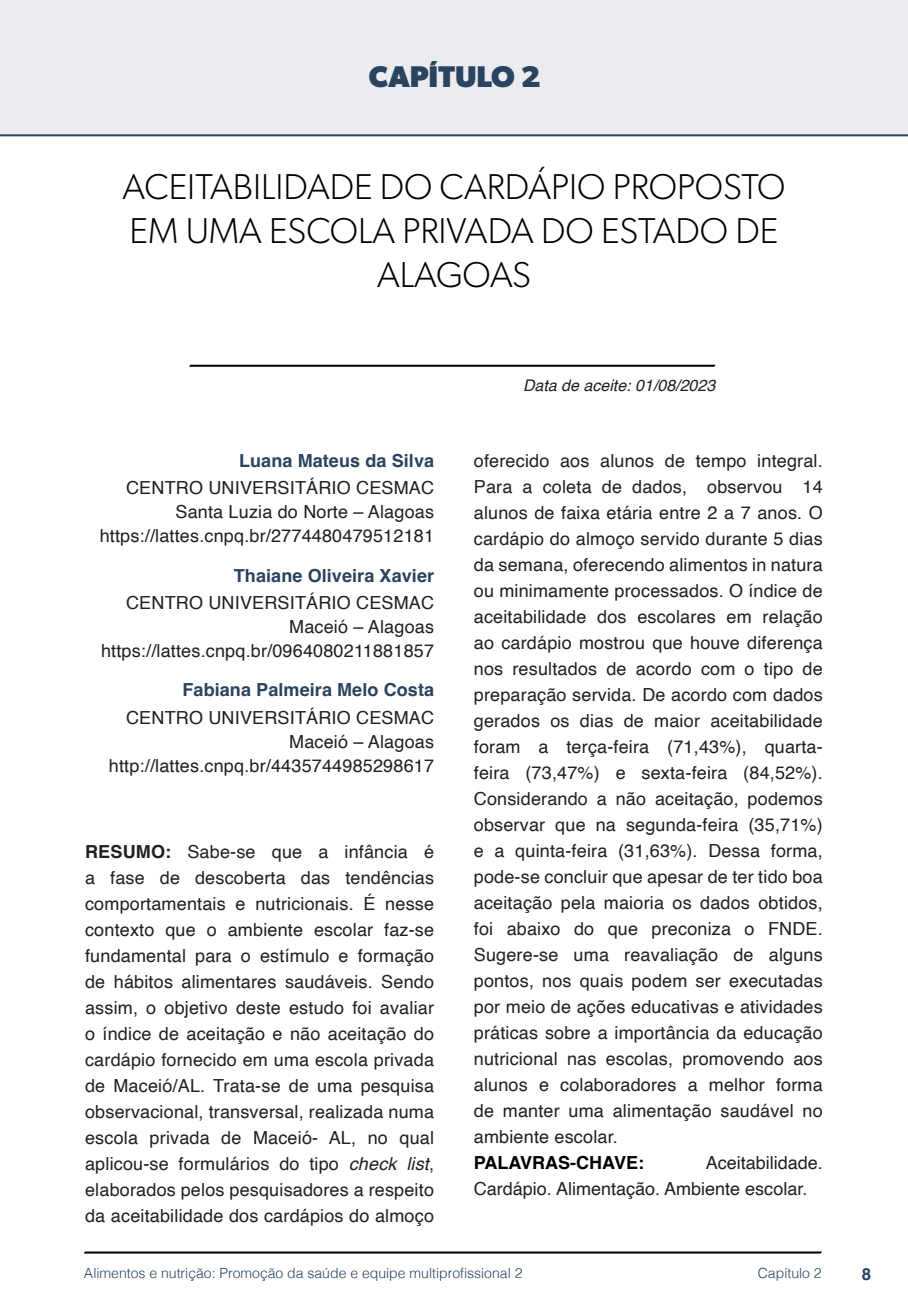
<style>
.page{position:relative;width:908px;height:1304px;background:#fff}
.page>*{position:absolute;margin:0;border:0;box-sizing:border-box;transform-origin:0 0}
.nome_artigos{font:300 36px/44px "Gibson";color:#000;text-align:center}
.capítulos{font:700 30px "Gibson";color:#2a435e}
.Resumos_e_PC_TXT{font:18px/26px "Helvetica";letter-spacing:.01em;color:#231f20;text-align:justify}
.info_autores{font:18px "Helvetica";letter-spacing:.01em;color:#231f20}
.nome_autores{font:700 18px "Helvetica";letter-spacing:.005em;color:#2a435e}
.Resumos_e_PC_TXT-2{font:700 18px "Helvetica";color:#000}
.t1{font:700 16.8px "Helvetica";color:#2a435e}
.t2{font:italic 16px "Helvetica";color:#231f20}
.t3{font:300 14px "Helvetica";color:#2a435e}
.s1{font-weight:700}
.s2{font-style:italic}
</style>
<div class="page">
<svg style="left:84px;top:1251px;width:737px;height:3px;background:#515151"></svg>
<div style="left:0;top:0;width:907px;height:136px;background:#eaecef"></div>
<svg style="left:189px;top:364px;width:526px;height:3px;background:#4f4f4f"></svg>
<div style="left:44px;top:72px;width:68px;height:61px;background:#eaecef"></div>
<p class="capítulos" style="left:369px;top:58px;width:173px">CAPÍTULO 2</p>
<p class="nome_artigos" style="left:122px;top:164px;width:664px">ACEITABILIDADE DO CARDÁPIO PROPOSTO<br>EM UMA ESCOLA PRIVADA DO ESTADO DE<br>ALAGOAS</p>
<p class="nome_autores" style="left:239px;top:450px;width:196px">Luana Mateus da Silva</p>
<p class="info_autores" style="left:126px;top:474px;width:309px">CENTRO UNIVERSITÁRIO CESMAC</p>
<p class="info_autores" style="left:175px;top:498px;width:260px">Santa Luzia do Norte – Alagoas</p>
<p class="info_autores" style="left:100px;top:522px;width:336px">https://lattes.cnpq.br/2774480479512181</p>
<p class="nome_autores" style="left:234px;top:564px;width:202px">Thaiane Oliveira Xavier</p>
<p class="info_autores" style="left:126px;top:589px;width:309px">CENTRO UNIVERSITÁRIO CESMAC</p>
<p class="info_autores" style="left:289px;top:613px;width:146px">Maceió – Alagoas</p>
<p class="info_autores" style="left:101px;top:637px;width:334px">https://lattes.cnpq.br/0964080211881857</p>
<p class="nome_autores" style="left:182px;top:679px;width:253px">Fabiana Palmeira Melo Costa</p>
<p class="info_autores" style="left:126px;top:704px;width:309px">CENTRO UNIVERSITÁRIO CESMAC</p>
<p class="info_autores" style="left:289px;top:728px;width:146px">Maceió – Alagoas</p>
<p class="info_autores" style="left:109px;top:752px;width:326px">http://lattes.cnpq.br/4435744985298617</p>
<p class="Resumos_e_PC_TXT" style="left:85px;top:840px;width:350px"><span class="s1">RESUMO:</span> Sabe-se que a infância é a fase de descoberta das tendências comportamentais e nutricionais. É nesse contexto que o ambiente escolar faz-se fundamental para o estímulo e formação de hábitos alimentares saudáveis. Sendo assim, o objetivo deste estudo foi avaliar o índice de aceitação e não aceitação do cardápio fornecido em uma escola privada de Maceió/AL. Trata-se de uma pesquisa observacional, transversal, realizada numa escola privada de Maceió- AL, no qual aplicou-se formulários do tipo <span class="s2">check list</span>, elaborados pelos pesquisadores a respeito da aceitabilidade dos cardápios do almoço</p>
<p class="t2" style="left:523px;top:373px;width:194px">Data de aceite: 01/08/2023</p>
<p class="Resumos_e_PC_TXT" style="left:473px;top:448px;width:350px">oferecido aos alunos de tempo integral.<br>Para a coleta de dados, observou 14 alunos de faixa etária entre 2 a 7 anos. O cardápio do almoço servido durante 5 dias da semana, oferecendo alimentos in natura ou minimamente processados. O índice de aceitabilidade dos escolares em relação ao cardápio mostrou que houve diferença nos resultados de acordo com o tipo de preparação servida. De acordo com dados gerados os dias de maior aceitabilidade foram a terça-feira (71,43%), quarta&shy;feira (73,47%) e sexta-feira (84,52%).<br>Considerando a não aceitação, podemos observar que na segunda-feira (35,71%) e a quinta-feira (31,63%). Dessa forma, pode-se concluir que apesar de ter tido boa aceitação pela maioria os dados obtidos, foi abaixo do que preconiza o FNDE.<br>Sugere-se uma reavaliação de alguns pontos, nos quais podem ser executadas por meio de ações educativas e atividades práticas sobre a importância da educação nutricional nas escolas, promovendo aos alunos e colaboradores a melhor forma de manter uma alimentação saudável no ambiente escolar.</p>
<p class="Resumos_e_PC_TXT-2" style="left:473px;top:1152px;width:172px">PALAVRAS-CHAVE:</p>
<p class="Resumos_e_PC_TXT" style="left:473px;top:1150px;width:350px;text-indent:232px">Aceitabilidade.<br>Cardápio. Alimentação. Ambiente escolar.</p>
<p class="t3" style="left:84px;top:1261px;width:440px">Alimentos e nutrição: Promoção da saúde e equipe multiprofissional 2</p>
<p class="t3" style="left:757px;top:1261px;width:65px">Capítulo 2</p>
<p class="t1" style="left:861px;top:1264px;width:11px">8</p>
</div>
